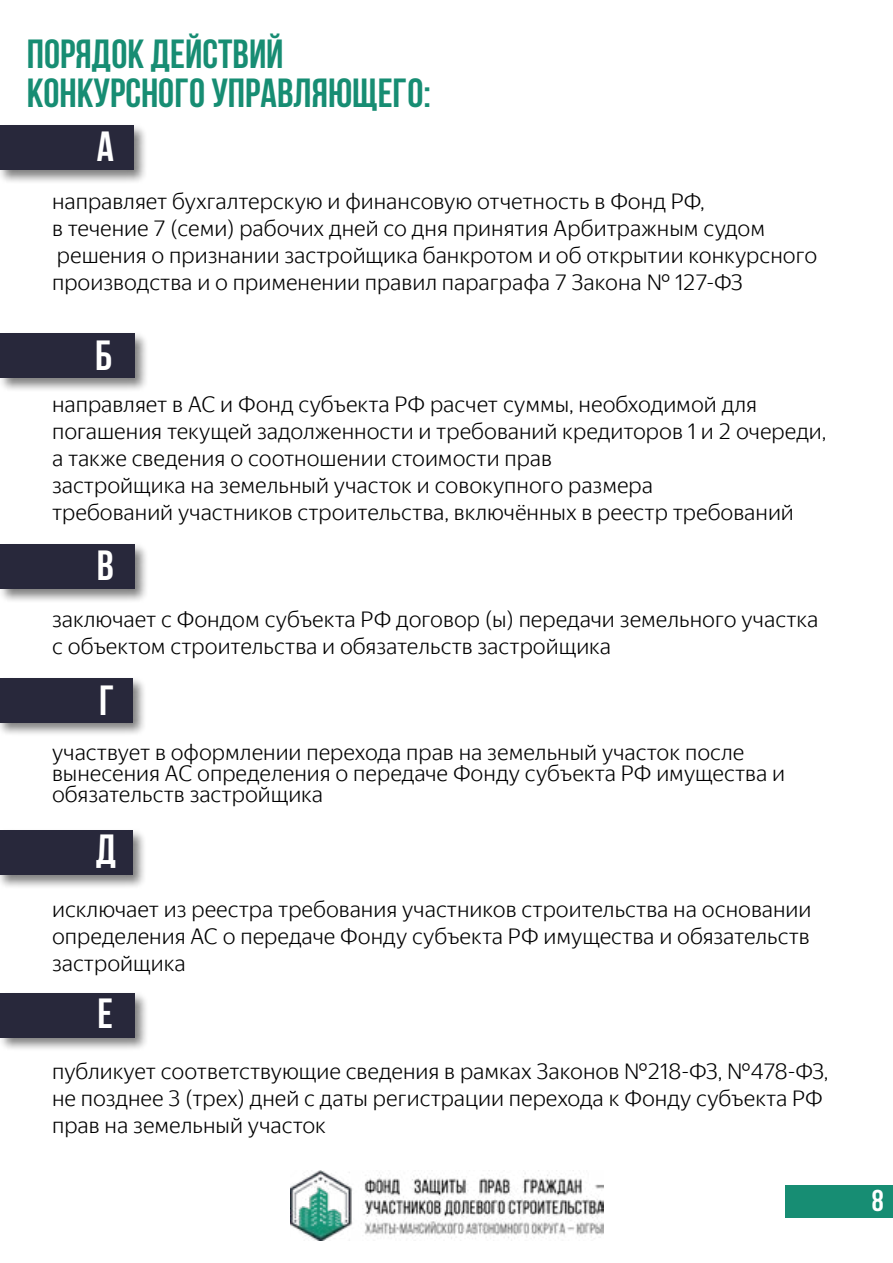
<style>
.page{position:relative;width:893px;height:1263px;background:#fff}
.page>*{position:absolute;margin:0;border:0;box-sizing:border-box;transform-origin:0 0}
.t1{font:700 42px "Bebas Neue";color:#fff}
.t2{font:700 40.5px "Bebas Neue";color:#178d73}
.t3{font:700 30px "Bebas Neue";color:#fff}
.t4{font:300 22.5px/27px "Yandex Sans Display";color:#000}
</style>
<div class="page">
<div style="left:0;top:124px;width:148px;height:60px;background:#000;opacity:.5"></div>
<div style="left:0;top:126px;width:134px;height:44px;background:#28283b"></div>
<div style="left:0;top:332px;width:148px;height:60px;background:#000;opacity:.5"></div>
<div style="left:0;top:333px;width:135px;height:45px;background:#28283b"></div>
<img style="left:290px;top:1170px;width:313px;height:71px">
<div style="left:786px;top:1186px;width:107px;height:32px;background:#178d73"></div>
<div style="left:0;top:543px;width:148px;height:60px;background:#000;opacity:.5"></div>
<div style="left:0;top:545px;width:135px;height:44px;background:#28283b"></div>
<div style="left:0;top:676px;width:147px;height:60px;background:#000;opacity:.5"></div>
<div style="left:0;top:678px;width:133px;height:44px;background:#28283b"></div>
<div style="left:0;top:829px;width:147px;height:60px;background:#000;opacity:.5"></div>
<div style="left:0;top:831px;width:133px;height:44px;background:#28283b"></div>
<div style="left:0;top:991px;width:148px;height:60px;background:#000;opacity:.5"></div>
<div style="left:0;top:993px;width:134px;height:44px;background:#28283b"></div>
<p class="t2" style="left:27px;top:32px;width:258px">ПОРЯДОК ДЕЙСТВИЙ</p>
<p class="t2" style="left:27px;top:71px;width:406px">КОНКУРСНОГО УПРАВЛЯЮЩЕГО:</p>
<p class="t1" style="left:97px;top:123px;width:19px">А</p>
<p class="t4" style="left:52px;top:187px;width:767px">направляет бухгалтерскую и финансовую отчетность в Фонд РФ,<br>в течение 7 (семи) рабочих дней со дня принятия Арбитражным судом решения о признании застройщика банкротом и об открытии конкурсного производства и о применении правил параграфа 7 Закона № 127-ФЗ</p>
<p class="t1" style="left:95px;top:332px;width:19px">Б</p>
<p class="t4" style="left:52px;top:390px;width:706px">направляет в АС и Фонд субъекта РФ расчет суммы, необходимой для</p>
<p class="t4" style="left:52px;top:417px;width:776px">погашения текущей задолженности и требований кредиторов 1 и 2 очереди,</p>
<p class="t4" style="left:52px;top:444px;width:501px">а также сведения о соотношении стоимости прав</p>
<p class="t4" style="left:52px;top:471px;width:602px">застройщика на земельный участок и совокупного размера</p>
<p class="t4" style="left:52px;top:498px;width:743px">требований участников строительства, включённых в реестр требований</p>
<p class="t1" style="left:97px;top:542px;width:19px">В</p>
<p class="t4" style="left:52px;top:605px;width:768px">заключает с Фондом субъекта РФ договор (ы) передачи земельного участка с объектом строительства и обязательств застройщика</p>
<p class="t1" style="left:99px;top:677px;width:17px">Г</p>
<p class="t4" style="left:52px;top:742px;width:734px;line-height:21px">участвует в оформлении перехода прав на земельный участок после вынесения АС определения о передаче Фонду субъекта РФ имущества и обязательств застройщика</p>
<p class="t1" style="left:96px;top:826px;width:22px">Д</p>
<p class="t4" style="left:52px;top:895px;width:761px">исключает из реестра требования участников строительства на основании</p>
<p class="t4" style="left:52px;top:922px;width:759px">определения АС о передаче Фонду субъекта РФ имущества и обязательств</p>
<p class="t4" style="left:52px;top:949px;width:135px">застройщика</p>
<p class="t1" style="left:98px;top:991px;width:17px">Е</p>
<p class="t4" style="left:52px;top:1058px;width:778px">публикует соответствующие сведения в рамках Законов №218-ФЗ, №478-ФЗ, не позднее 3 (трех) дней с даты регистрации перехода к Фонду субъекта РФ прав на земельный участок</p>
<p class="t3" style="left:872px;top:1184px;width:13px">8</p>
</div>
